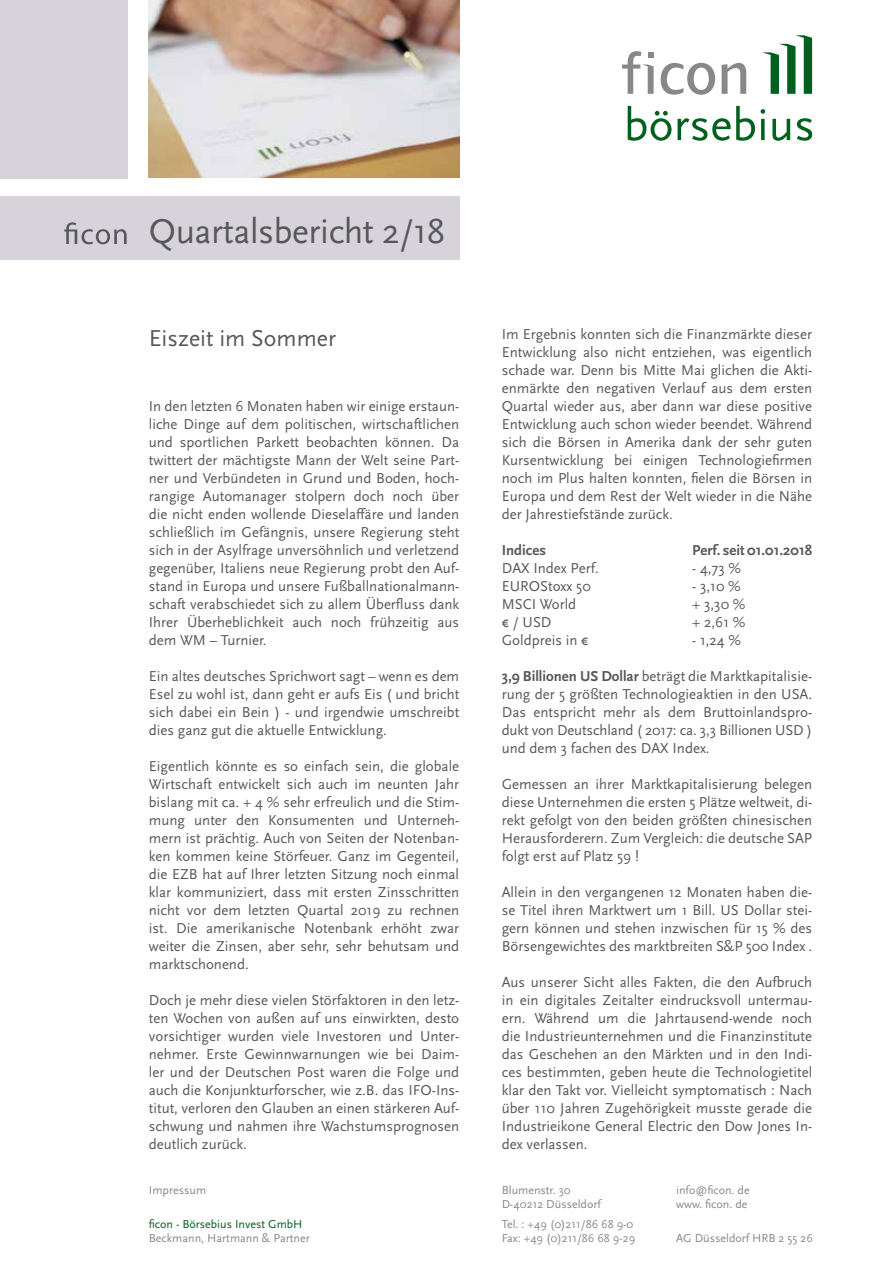
<style>
.page{position:relative;width:893px;height:1263px;background:#fff}
.page>*{position:absolute;margin:0;border:0;box-sizing:border-box;transform-origin:0 0}
.t1{font:36px "Scala Sans Pro";letter-spacing:-.01em;color:#58585a}
.t2{font:24px "Scala Sans Pro";color:#58585a}
.t3{font:15px/18px "Scala Sans Pro";color:#58585a;text-align:justify}
.t4{font:700 15px "Scala Sans Pro";color:#58585a}
.t5{font:12px/14.4px "Scala Sans Pro";color:#87888a}
.t6{font:12px "Scala Sans Pro";color:#00601d}
.s1{font-weight:700}
</style>
<div class="page">
<div style="left:0;top:196px;width:459px;height:63px;background:#d6d4da"></div>
<svg style="left:64px;top:222px;width:63px;height:22px"></svg>
<div style="left:0;top:0;width:127px;height:179px;background:#d6d4da"></div>
<img style="left:149px;top:0;width:310px;height:178px">
<svg style="left:622px;top:51px;width:32px;height:43px"></svg>
<svg style="left:661px;top:63px;width:54px;height:32px"></svg>
<svg style="left:722px;top:63px;width:24px;height:31px"></svg>
<svg style="left:762px;top:35px;width:50px;height:59px"></svg>
<svg style="left:628px;top:106px;width:43px;height:35px"></svg>
<svg style="left:678px;top:106px;width:77px;height:35px"></svg>
<svg style="left:761px;top:109px;width:4px;height:31px"></svg>
<svg style="left:772px;top:119px;width:18px;height:22px"></svg>
<svg style="left:797px;top:118px;width:15px;height:23px"></svg>
<h1 class="t1" style="left:149px;top:210px;width:298px">Quartalsbericht 2/18</h1>
<h2 class="t2" style="left:149px;top:324px;width:189px">Eiszeit im Sommer</h2>
<p class="t3" style="left:149px;top:397px;width:312px">In den letzten 6 Monaten haben wir einige erstaun&shy;liche Dinge auf dem politischen, wirtschaftlichen und sportlichen Parkett beobachten können. Da twittert der mächtigste Mann der Welt seine Part&shy;ner und Verbündeten in Grund und Boden, hoch&shy;rangige Automanager stolpern doch noch über die nicht enden wollende Dieselaffäre und landen schließlich im Gefängnis, unsere Regierung steht sich in der Asylfrage unversöhnlich und verletzend gegenüber, Italiens neue Regierung probt den Auf&shy;stand in Europa und unsere Fußballnationalmann&shy;schaft verabschiedet sich zu allem Überfluss dank Ihrer Überheblichkeit auch noch frühzeitig aus dem WM – Turnier.</p>
<p class="t3" style="left:149px;top:667px;width:312px">Ein altes deutsches Sprichwort sagt – wenn es dem Esel zu wohl ist, dann geht er aufs Eis ( und bricht sich dabei ein Bein ) - und irgendwie umschreibt dies ganz gut die aktuelle Entwicklung.</p>
<p class="t3" style="left:149px;top:757px;width:312px">Eigentlich könnte es so einfach sein, die globale Wirtschaft entwickelt sich auch im neunten Jahr bislang mit ca. + 4 % sehr erfreulich und die Stim&shy;mung unter den Konsumenten und Unterneh&shy;mern ist prächtig. Auch von Seiten der Notenban&shy;ken kommen keine Störfeuer. Ganz im Gegenteil, die EZB hat auf Ihrer letzten Sitzung noch einmal klar kommuniziert, dass mit ersten Zinsschritten nicht vor dem letzten Quartal 2019 zu rechnen ist. Die amerikanische Notenbank erhöht zwar weiter die Zinsen, aber sehr, sehr behutsam und marktschonend.</p>
<p class="t3" style="left:149px;top:991px;width:312px">Doch je mehr diese vielen Störfaktoren in den letz&shy;ten Wochen von außen auf uns einwirkten, desto vorsichtiger wurden viele Investoren und Unter&shy;nehmer. Erste Gewinnwarnungen wie bei Daim&shy;ler und der Deutschen Post waren die Folge und auch die Konjunkturforscher, wie z.B. das IFO-Ins&shy;titut, verloren den Glauben an einen stärkeren Auf&shy;schwung und nahmen ihre Wachstumsprognosen deutlich zurück.</p>
<p class="t5" style="left:149px;top:1183px;width:59px">Impressum</p>
<p class="t6" style="left:149px;top:1217px;width:155px">ficon - Börsebius Invest GmbH</p>
<p class="t5" style="left:149px;top:1231px;width:162px">Beckmann, Hartmann &amp; Partner</p>
<p class="t3" style="left:502px;top:325px;width:312px">Im Ergebnis konnten sich die Finanzmärkte dieser Entwicklung also nicht entziehen, was eigentlich schade war. Denn bis Mitte Mai glichen die Akti&shy;enmärkte den negativen Verlauf aus dem ersten Quartal wieder aus, aber dann war diese positive Entwicklung auch schon wieder beendet. Während sich die Börsen in Amerika dank der sehr guten Kursentwicklung bei einigen Technologiefirmen noch im Plus halten konnten, fielen die Börsen in Europa und dem Rest der Welt wieder in die Nähe der Jahrestiefstände zurück.</p>
<p class="t4" style="left:502px;top:541px;width:46px">Indices</p>
<p class="t4" style="left:692px;top:541px;width:121px">Perf. seit 01.01.2018</p>
<p class="t3" style="left:502px;top:559px;width:98px">DAX Index Perf.</p>
<p class="t3" style="left:692px;top:559px;width:50px">- 4,73 %</p>
<p class="t3" style="left:502px;top:577px;width:91px">EUROStoxx 50</p>
<p class="t3" style="left:692px;top:577px;width:50px">- 3,10 %</p>
<p class="t3" style="left:502px;top:595px;width:76px">MSCI World</p>
<p class="t3" style="left:692px;top:595px;width:55px">+ 3,30 %</p>
<p class="t3" style="left:502px;top:613px;width:51px">€ / USD</p>
<p class="t3" style="left:692px;top:613px;width:55px">+ 2,61 %</p>
<p class="t3" style="left:502px;top:631px;width:88px">Goldpreis in €</p>
<p class="t3" style="left:692px;top:631px;width:50px">- 1,24 %</p>
<p class="t3" style="left:502px;top:667px;width:312px"><span class="s1">3,9 Billionen US Dollar</span> beträgt die Marktkapitalisie&shy;rung der 5 größten Technologieaktien in den USA.<br>Das entspricht mehr als dem Bruttoinlandspro&shy;dukt von Deutschland ( 2017: ca. 3,3 Billionen USD ) und dem 3 fachen des DAX Index.</p>
<p class="t3" style="left:502px;top:775px;width:312px">Gemessen an ihrer Marktkapitalisierung belegen diese Unternehmen die ersten 5 Plätze weltweit, di&shy;rekt gefolgt von den beiden größten chinesischen Herausforderern. Zum Vergleich: die deutsche SAP folgt erst auf Platz 59 !</p>
<p class="t3" style="left:502px;top:883px;width:312px">Allein in den vergangenen 12 Monaten haben die&shy;se Titel ihren Marktwert um 1 Bill. US Dollar stei&shy;gern können und stehen inzwischen für 15 % des Börsengewichtes des marktbreiten S&amp;P 500 Index .</p>
<p class="t3" style="left:502px;top:973px;width:312px">Aus unserer Sicht alles Fakten, die den Aufbruch in ein digitales Zeitalter eindrucksvoll untermau&shy;ern. Während um die Jahrtausend-wende noch die Industrieunternehmen und die Finanzinstitute das Geschehen an den Märkten und in den Indi&shy;ces bestimmten, geben heute die Technologietitel klar den Takt vor. Vielleicht symptomatisch : Nach über 110 Jahren Zugehörigkeit musste gerade die Industrieikone General Electric den Dow Jones In&shy;dex verlassen.</p>
<p class="t5" style="left:502px;top:1183px;width:101px">Blumenstr. 30<br>D-40212 Düsseldorf</p>
<p class="t5" style="left:502px;top:1217px;width:135px">Tel. : +49 (0)211/86 68 9-0<br>Fax: +49 (0)211/86 68 9-29</p>
<p class="t5" style="left:676px;top:1183px;width:75px">info@ficon. de www. ficon. de</p>
<p class="t5" style="left:676px;top:1231px;width:138px">AG Düsseldorf HRB 2 55 26</p>
</div>
